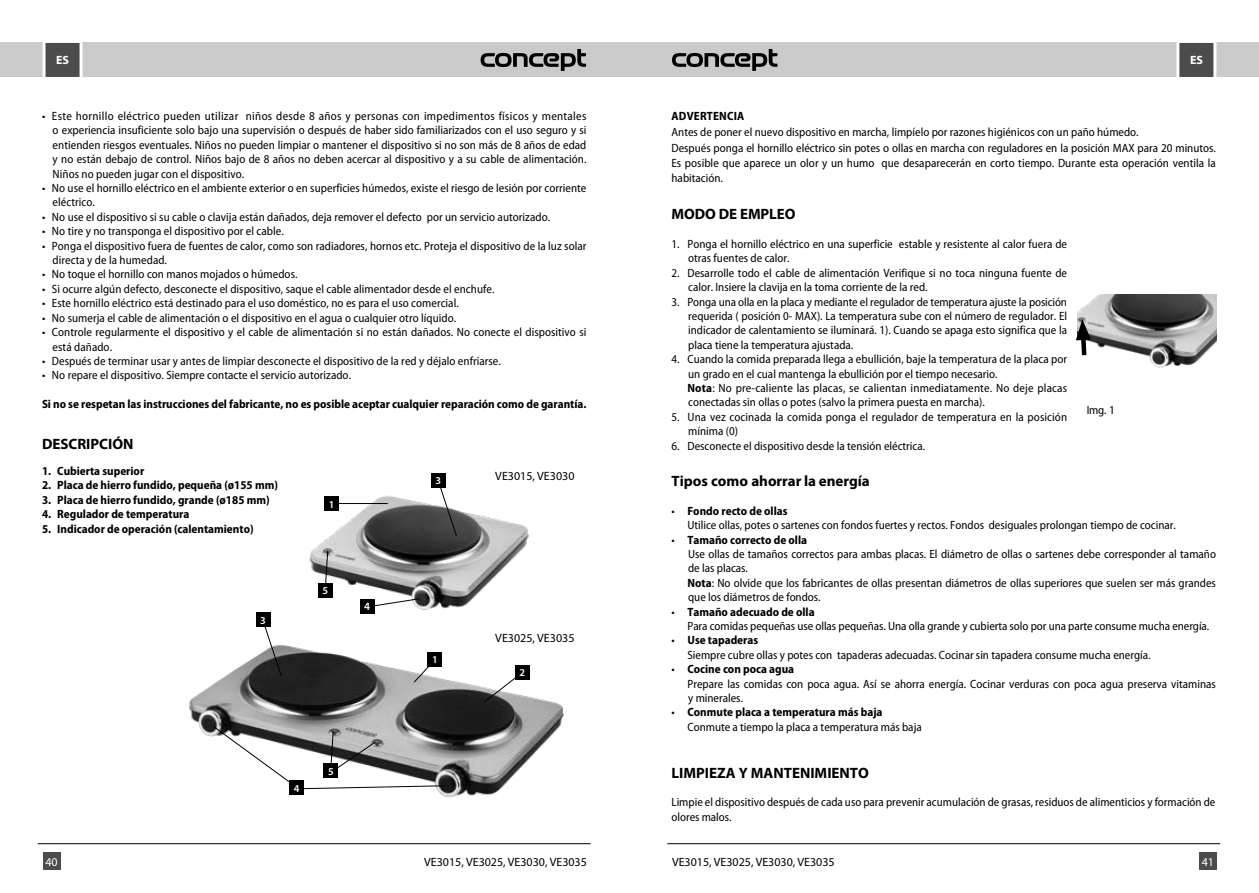
<style>
.page{position:relative;width:1259px;height:893px;background:#fff}
.page>*{position:absolute;margin:0;border:0;box-sizing:border-box;transform-origin:0 0}
.t1{font:700 15px "Myriad Pro";color:#000}
.t2{font:semi-condensed 12px/14.4px "Myriad Pro";color:#000}
.t3{font:700 semi-condensed 12px "Myriad Pro";color:#000}
.t4{font:12px "Myriad Pro";color:#000}
.t5{font:700 semi-condensed 12px "Myriad Pro";letter-spacing:.02em;color:#000}
.t6{font:12px "Myriad Pro";color:#fff}
.t7{font:700 12px "Myriad Pro";color:#fff}
.t8{font:600 11.1px "Myriad Pro";color:#fff}
.t9{font:600 10.5px "Myriad Pro";color:#fff}
.t10{font:700 semi-condensed 9.75px "Myriad Pro";color:#fff}
.s1{font-weight:700}
</style>
<div class="page">
<div style="left:0;top:43px;width:629px;height:34px;background:#cacaca"></div>
<div style="left:629px;top:43px;width:630px;height:34px;background:#cacaca"></div>
<svg style="left:480px;top:49px;width:106px;height:22px"></svg>
<svg style="left:672px;top:49px;width:105px;height:22px"></svg>
<svg style="left:1175px;top:42px;width:43px;height:35px;background:#717171"></svg>
<svg style="left:41px;top:42px;width:43px;height:35px;background:#717171"></svg>
<div style="left:1199px;top:853px;width:17px;height:17px;background:#4c4c4c"></div>
<div style="left:43px;top:853px;width:17px;height:17px;background:#4c4c4c"></div>
<hr style="left:667px;top:843px;width:553px;height:1px;background:#000">
<hr style="left:38px;top:843px;width:553px;height:1px;background:#000">
<img style="left:309px;top:473px;width:220px;height:141px">
<hr style="left:332px;top:503px;width:56px;height:1px;background:#000">
<svg style="left:437px;top:478px;width:20px;height:59px"></svg>
<div style="left:325px;top:497px;width:14px;height:14px;background:#000"></div>
<div style="left:431px;top:473px;width:14px;height:14px;background:#000"></div>
<svg style="left:324px;top:550px;width:4px;height:33px"></svg>
<div style="left:318px;top:583px;width:14px;height:14px;background:#000"></div>
<img style="left:1077px;top:294px;width:139px;height:74px">
<svg style="left:1076px;top:319px;width:35px;height:47px"></svg>
<img style="left:189px;top:645px;width:375px;height:153px">
<svg style="left:413px;top:658px;width:23px;height:25px"></svg>
<svg style="left:450px;top:660px;width:72px;height:43px"></svg>
<svg style="left:241px;top:618px;width:41px;height:59px"></svg>
<div style="left:428px;top:652px;width:14px;height:14px;background:#000"></div>
<div style="left:515px;top:665px;width:14px;height:14px;background:#000"></div>
<div style="left:256px;top:613px;width:14px;height:14px;background:#000"></div>
<svg style="left:207px;top:725px;width:239px;height:67px"></svg>
<div style="left:290px;top:781px;width:14px;height:14px;background:#000"></div>
<div style="left:324px;top:764px;width:14px;height:14px;background:#000"></div>
<div style="left:360px;top:599px;width:14px;height:15px;background:#000"></div>
<svg style="left:343px;top:591px;width:77px;height:16px"></svg>
<p class="t7" style="left:56px;top:53px;width:14px">ES</p>
<p class="t7" style="left:1190px;top:53px;width:14px">ES</p>
<p class="t2" style="left:53px;top:109px;width:535px;text-align:justify;text-indent:-11px">• Este hornillo eléctrico pueden utilizar niños desde 8 años y personas con impedimentos físicos y mentales o experiencia insuficiente solo bajo una supervisión o después de haber sido familiarizados con el uso seguro y si entienden riesgos eventuales. Niños no pueden limpiar o mantener el dispositivo si no son más de 8 años de edad y no están debajo de control. Niños bajo de 8 años no deben acercar al dispositivo y a su cable de alimentación.<br>Niños no pueden jugar con el dispositivo.</p>
<p class="t2" style="left:53px;top:181px;width:535px;text-indent:-11px">• No use el hornillo eléctrico en el ambiente exterior o en superficies húmedos, existe el riesgo de lesión por corriente eléctrico.</p>
<p class="t2" style="left:42px;top:210px;width:509px">• No use el dispositivo si su cable o clavija están dañados, deja remover el defecto por un servicio autorizado.</p>
<p class="t2" style="left:42px;top:224px;width:243px">• No tire y no transponga el dispositivo por el cable.</p>
<p class="t2" style="left:53px;top:239px;width:535px;text-indent:-11px">• Ponga el dispositivo fuera de fuentes de calor, como son radiadores, hornos etc. Proteja el dispositivo de la luz solar directa y de la humedad.</p>
<p class="t2" style="left:42px;top:268px;width:257px">• No toque el hornillo con manos mojados o húmedos.</p>
<p class="t2" style="left:42px;top:282px;width:454px">• Si ocurre algún defecto, desconecte el dispositivo, saque el cable alimentador desde el enchufe.</p>
<p class="t2" style="left:42px;top:296px;width:418px">• Este hornillo eléctrico está destinado para el uso doméstico, no es para el uso comercial.</p>
<p class="t2" style="left:42px;top:311px;width:416px">• No sumerja el cable de alimentación o el dispositivo en el agua o cualquier otro líquido.</p>
<p class="t2" style="left:53px;top:325px;width:535px;text-indent:-11px">• Controle regularmente el dispositivo y el cable de alimentación si no están dañados. No conecte el dispositivo si está dañado.</p>
<p class="t2" style="left:42px;top:354px;width:460px">• Después de terminar usar y antes de limpiar desconecte el dispositivo de la red y déjalo enfriarse.</p>
<p class="t2" style="left:42px;top:368px;width:310px">• No repare el dispositivo. Siempre contacte el servicio autorizado.</p>
<p class="t3" style="left:42px;top:397px;width:546px">Si no se respetan las instrucciones del fabricante, no es posible aceptar cualquier reparación como de garantía.</p>
<p class="t5" style="left:671px;top:109px;width:74px">ADVERTENCIA</p>
<p class="t2" style="left:671px;top:125px;width:546px;line-height:15.3px">Antes de poner el nuevo dispositivo en marcha, limpíelo por razones higiénicos con un paño húmedo.<br>Después ponga el hornillo eléctrico sin potes o ollas en marcha con reguladores en la posición MAX para 20 minutos.<br>Es posible que aparece un olor y un humo que desaparecerán en corto tiempo. Durante esta operación ventila la habitación.</p>
<p class="t1" style="left:671px;top:204px;width:125px">MODO DE EMPLEO</p>
<p class="t2" style="left:688px;top:237px;width:380px;text-indent:-17px">1. Ponga el hornillo eléctrico en una superficie estable y resistente al calor fuera de otras fuentes de calor.</p>
<p class="t2" style="left:688px;top:266px;width:380px;text-indent:-17px">2. Desarrolle todo el cable de alimentación Verifique si no toca ninguna fuente de calor. Insiere la clavija en la toma corriente de la red.</p>
<p class="t2" style="left:688px;top:295px;width:380px;text-align:justify;text-indent:-17px">3. Ponga una olla en la placa y mediante el regulador de temperatura ajuste la posición requerida ( posición 0- MAX). La temperatura sube con el número de regulador. El indicador de calentamiento se iluminará. 1). Cuando se apaga esto significa que la placa tiene la temperatura ajustada.</p>
<p class="t2" style="left:687px;top:352px;width:381px;text-indent:-16px">4. Cuando la comida preparada llega a ebullición, baje la temperatura de la placa por un grado en el cual mantenga la ebullición por el tiempo necesario.<br><span class="s1">Nota</span>: No pre-caliente las placas, se calientan inmediatamente. No deje placas conectadas sin ollas o potes (salvo la primera puesta en marcha).</p>
<p class="t2" style="left:688px;top:410px;width:380px;text-indent:-17px">5. Una vez cocinada la comida ponga el regulador de temperatura en la posición mínima (0)</p>
<p class="t2" style="left:671px;top:439px;width:255px">6. Desconecte el dispositivo desde la tensión eléctrica.</p>
<p class="t1" style="left:671px;top:471px;width:200px">Tipos como ahorrar la energía</p>
<p class="t2" style="left:687px;top:504px;width:490px;text-indent:-16px">• <span class="s1">Fondo recto de ollas<br></span>Utilice ollas, potes o sartenes con fondos fuertes y rectos. Fondos desiguales prolongan tiempo de cocinar.</p>
<p class="t2" style="left:687px;top:533px;width:530px;text-indent:-16px">• <span class="s1">Tamaño correcto de olla<br></span>Use ollas de tamaños correctos para ambas placas. El diámetro de ollas o sartenes debe corresponder al tamaño de las placas.<br><span class="s1">Nota</span>: No olvide que los fabricantes de ollas presentan diámetros de ollas superiores que suelen ser más grandes que los diámetros de fondos.</p>
<p class="t2" style="left:687px;top:605px;width:523px;text-indent:-16px">• <span class="s1">Tamaño adecuado de olla<br></span>Para comidas pequeñas use ollas pequeñas. Una olla grande y cubierta solo por una parte consume mucha energía.</p>
<p class="t2" style="left:687px;top:633px;width:464px;text-indent:-16px">• <span class="s1">Use tapaderas<br></span>Siempre cubre ollas y potes con tapaderas adecuadas. Cocinar sin tapadera consume mucha energía.</p>
<p class="t2" style="left:687px;top:662px;width:530px;text-indent:-16px">• <span class="s1">Cocine con poca agua<br></span>Prepare las comidas con poca agua. Así se ahorra energía. Cocinar verduras con poca agua preserva vitaminas y minerales.</p>
<p class="t2" style="left:687px;top:705px;width:236px;text-indent:-16px">• <span class="s1">Conmute placa a temperatura más baja<br></span>Conmute a tiempo la placa a temperatura más baja</p>
<p class="t1" style="left:671px;top:763px;width:199px">LIMPIEZA Y MANTENIMIENTO</p>
<p class="t2" style="left:671px;top:795px;width:545px">Limpie el dispositivo después de cada uso para prevenir acumulación de grasas, residuos de alimenticios y formación de olores malos.</p>
<p class="t4" style="left:667px;top:852px;width:86px">VE 3015, VE 3025</p>
<p class="t2" style="left:1086px;top:403px;width:29px">Img. 1</p>
<p class="t1" style="left:42px;top:434px;width:93px">DESCRIPCIÓN</p>
<p class="t3" style="left:42px;top:464px;width:104px">1. Cubierta superior</p>
<p class="t3" style="left:42px;top:479px;width:237px">2. Placa de hierro fundido, pequeña (ø155 mm)</p>
<p class="t3" style="left:42px;top:493px;width:229px">3. Placa de hierro fundido, grande (ø185 mm)</p>
<p class="t3" style="left:42px;top:507px;width:149px">4. Regulador de temperatura</p>
<p class="t3" style="left:42px;top:522px;width:213px">5. Indicador de operación (calentamiento)</p>
<p class="t4" style="left:495px;top:468px;width:81px">VE3015, VE3030</p>
<p class="t9" style="left:435px;top:474px;width:7px">3</p>
<p class="t9" style="left:329px;top:498px;width:7px">1</p>
<p class="t9" style="left:322px;top:584px;width:7px">5</p>
<p class="t8" style="left:364px;top:599px;width:7px">4</p>
<p class="t9" style="left:260px;top:613px;width:7px">3</p>
<p class="t4" style="left:495px;top:630px;width:81px">VE3025, VE3035</p>
<p class="t3" style="left:536px;top:639px;width:41px">VE 3025</p>
<p class="t9" style="left:432px;top:653px;width:7px">1</p>
<p class="t9" style="left:519px;top:666px;width:7px">2</p>
<p class="t9" style="left:328px;top:764px;width:7px">5</p>
<p class="t10" style="left:295px;top:782px;width:7px">4</p>
<p class="t9" style="left:294px;top:781px;width:7px">4</p>
<p class="t6" style="left:40px;top:852px;width:14px">38</p>
<p class="t4" style="left:506px;top:852px;width:86px">VE 3015, VE 3025</p>
<p class="t6" style="left:1205px;top:852px;width:14px">39</p>
<p class="t6" style="left:45px;top:854px;width:14px">40</p>
<p class="t4" style="left:424px;top:854px;width:164px">VE3015, VE3025, VE3030, VE3035</p>
<p class="t4" style="left:672px;top:854px;width:164px">VE3015, VE3025, VE3030, VE3035</p>
<p class="t6" style="left:1201px;top:854px;width:14px">41</p>
</div>
